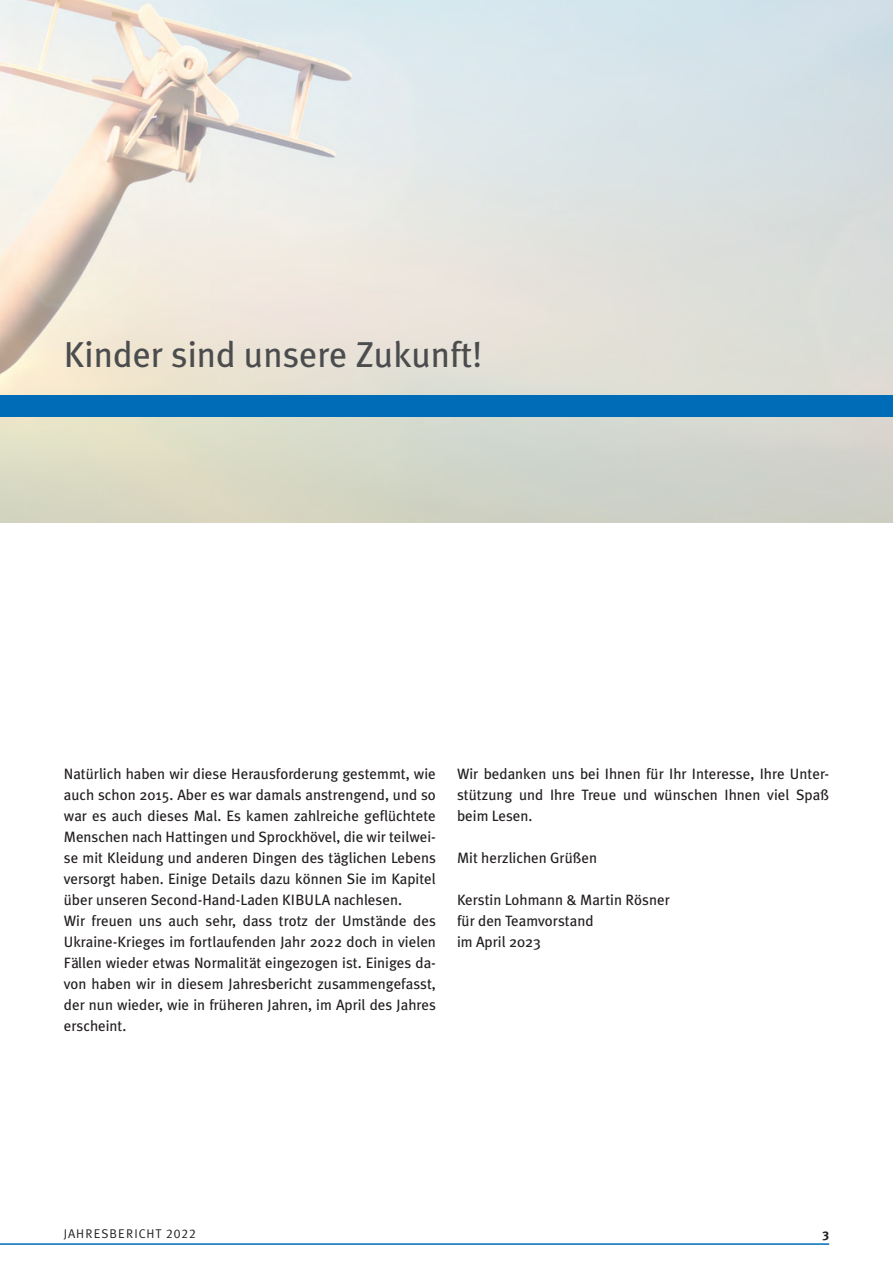
<style>
.page{position:relative;width:893px;height:1263px;background:#fff}
.page>*{position:absolute;margin:0;border:0;box-sizing:border-box;transform-origin:0 0}
.t1{font:36px "Meta Plus";color:#4b4c4d}
.t2{font:15px/21px "Meta Plus";color:#231f20}
.t3{font:12.6px "Meta Plus Normal Caps";letter-spacing:.07em;color:#231f20}
.t4{font:700 12.6px "Meta Plus";color:#231f20}
</style>
<div class="page">
<hr style="left:0;top:1243px;width:829px;height:2px;background:#006cb7">
<img style="left:0;top:0;width:893px;height:523px">
<div style="left:0;top:395px;width:893px;height:21px;background:#006cb7"></div>
<h1 class="t1" style="left:64px;top:334px;width:420px">Kinder sind unsere Zukunft!</h1>
<p class="t2" style="left:64px;top:763px;width:374px">Natürlich haben wir diese Herausforderung gestemmt, wie auch schon 2015. Aber es war damals anstrengend, und so war es auch dieses Mal. Es kamen zahlreiche geflüchtete Menschen nach Hattingen und Sprockhövel, die wir teilwei&shy;se mit Kleidung und anderen Dingen des täglichen Lebens versorgt haben. Einige Details dazu können Sie im Kapitel über unseren Second-Hand-Laden KIBULA nachlesen.<br>Wir freuen uns auch sehr, dass trotz der Umstände des Ukraine-Krieges im fortlaufenden Jahr 2022 doch in vielen Fällen wieder etwas Normalität eingezogen ist. Einiges da&shy;von haben wir in diesem Jahresbericht zusammengefasst, der nun wieder, wie in früheren Jahren, im April des Jahres erscheint.</p>
<p class="t2" style="left:457px;top:763px;width:374px;text-align:justify">Wir bedanken uns bei Ihnen für Ihr Interesse, Ihre Unter&shy;stützung und Ihre Treue und wünschen Ihnen viel Spaß beim Lesen.</p>
<p class="t2" style="left:457px;top:847px;width:142px">Mit herzlichen Grüßen</p>
<p class="t2" style="left:457px;top:889px;width:214px">Kerstin Lohmann &amp; Martin Rösner für den Teamvorstand<br>im April 2023</p>
<p class="t3" style="left:64px;top:1226px;width:134px">JAHRESBERICHT 2022</p>
<p class="t4" style="left:823px;top:1226px;width:8px">3</p>
</div>
